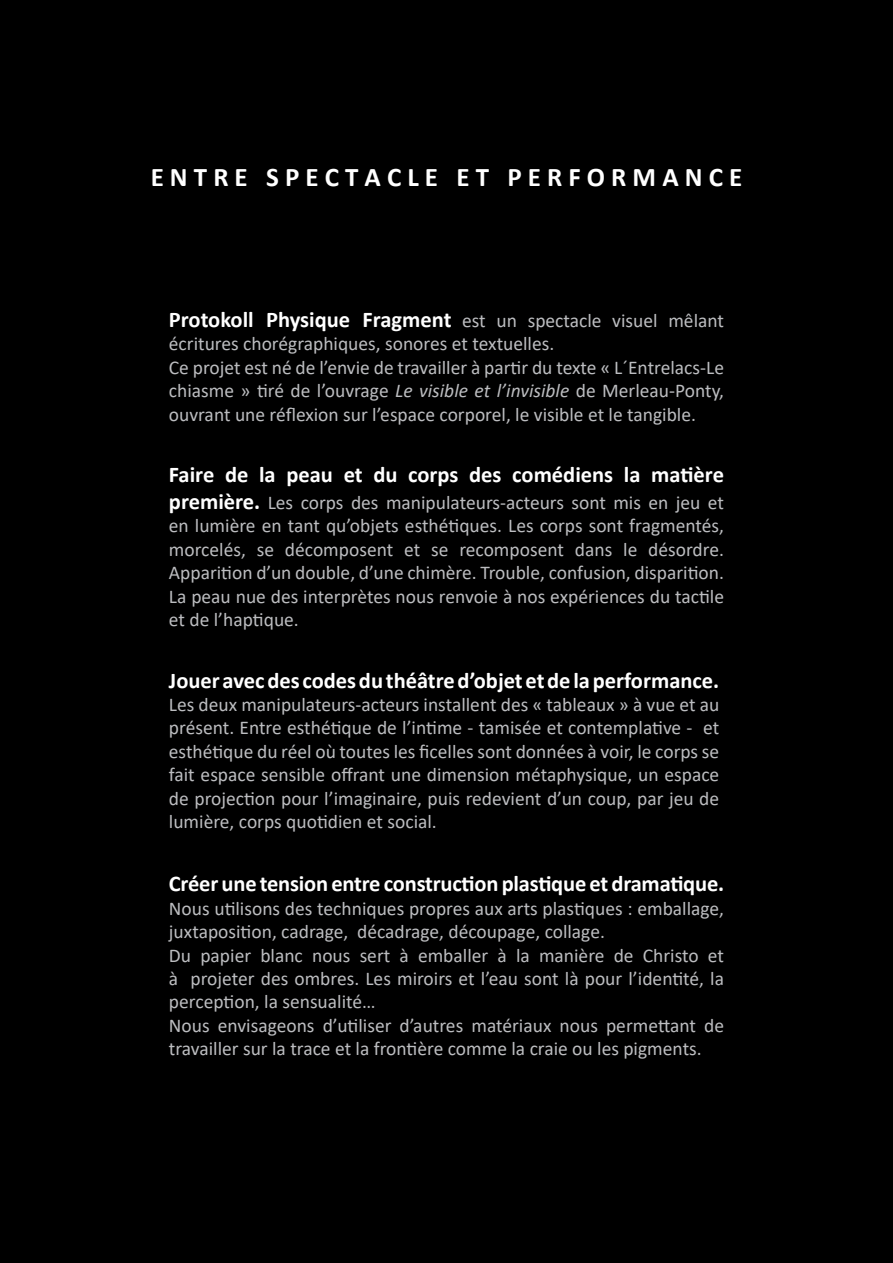
<style>
.page{position:relative;width:893px;height:1263px;background:#000}
.page>*{position:absolute;margin:0;border:0;box-sizing:border-box;transform-origin:0 0}
.t1{font:700 27px "Calibri";color:#fff}
.t2{font:700 22.5px "Calibri";letter-spacing:-.005em;color:#fff}
.t3{font:19.5px/23.4px "Calibri";color:#bcbdc0;text-align:justify}
.s1{font-weight:700;font-size:22.5px;color:#fff}
.s2{font-style:italic}
</style>
<div class="page">
<p class="t1" style="left:151px;top:158px;width:593px">E N T R E S P E C T A C L E E T P E R F O R M A N C E</p>
<p class="t3" style="left:169px;top:308px;width:557px"><span class="s1">Protokoll Physique Fragment</span> est un spectacle visuel mêlant écritures chorégraphiques, sonores et textuelles.</p>
<p class="t3" style="left:169px;top:355px;width:557px">Ce projet est né de l’envie de travailler à partir du texte « L´Entrelacs-Le chiasme » tiré de l’ouvrage <span class="s2">Le visible et l’invisible</span> de Merleau-Ponty, ouvrant une réflexion sur l’espace corporel, le visible et le tangible.</p>
<p class="t2" style="left:169px;top:459px;width:557px">Faire de la peau et du corps des comédiens la matière</p>
<p class="t3" style="left:169px;top:490px;width:557px"><span class="s1">première.</span> Les corps des manipulateurs-acteurs sont mis en jeu et en lumière en tant qu’objets esthétiques. Les corps sont fragmentés, morcelés, se décomposent et se recomposent dans le désordre.<br>Apparition d’un double, d’une chimère. Trouble, confusion, disparition.<br>La peau nue des interprètes nous renvoie à nos expériences du tactile et de l’haptique.</p>
<p class="t2" style="left:169px;top:664px;width:552px">Jouer avec des codes du théâtre d’objet et de la performance.</p>
<p class="t3" style="left:169px;top:692px;width:552px">Les deux manipulateurs-acteurs installent des « tableaux » à vue et au présent. Entre esthétique de l’intime - tamisée et contemplative - et esthétique du réel où toutes les ficelles sont données à voir, le corps se fait espace sensible offrant une dimension métaphysique, un espace de projection pour l’imaginaire, puis redevient d’un coup, par jeu de lumière, corps quotidien et social.</p>
<p class="t2" style="left:169px;top:868px;width:557px">Créer une tension entre construction plastique et dramatique.</p>
<p class="t3" style="left:169px;top:896px;width:557px">Nous utilisons des techniques propres aux arts plastiques : emballage, juxtaposition, cadrage, décadrage, découpage, collage.</p>
<p class="t3" style="left:169px;top:943px;width:557px">Du papier blanc nous sert à emballer à la manière de Christo et à projeter des ombres. Les miroirs et l’eau sont là pour l’identité, la perception, la sensualité…</p>
<p class="t3" style="left:169px;top:1013px;width:557px">Nous envisageons d’utiliser d’autres matériaux nous permettant de travailler sur la trace et la frontière comme la craie ou les pigments.</p>
</div>
